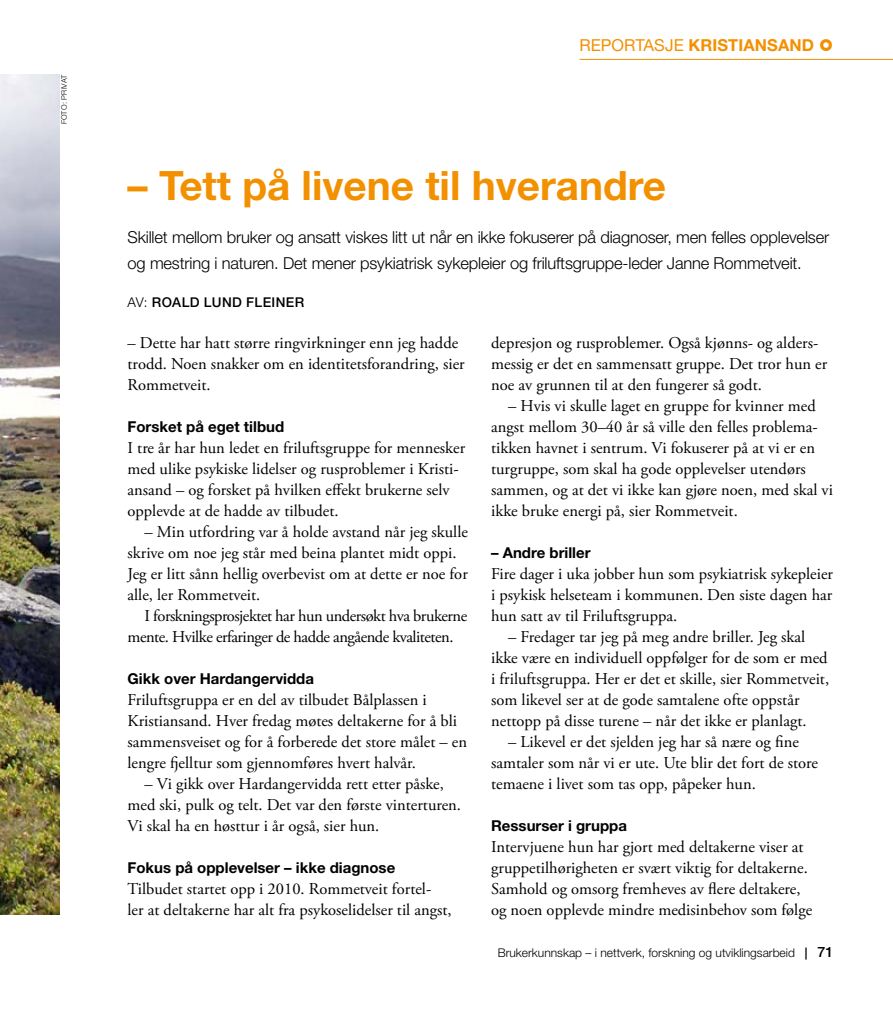
<style>
.page{position:relative;width:893px;height:1021px;background:#fff}
.page>*{position:absolute;margin:0;border:0;box-sizing:border-box;transform-origin:0 0}
.t1{font:700 40.5px "Helvetica Neue";color:#f39000}
.t2{font:16.5px/21px "Adobe Garamond Pro";color:#000}
.t3{font:300 16.5px/25.5px "Helvetica Neue";letter-spacing:-.01em;color:#000}
.t4{font:16.5px/21px "Adobe Garamond Pro";letter-spacing:-.03em;color:#000}
.t5{font:700 16.5px "Helvetica Neue";letter-spacing:.01em;color:#f39000}
.t6{font:16.5px "Helvetica Neue";color:#f39000}
.t7{font:700 15px "Helvetica Neue";color:#000}
.t8{font:500 13.5px "Helvetica Neue";letter-spacing:.03em;color:#000}
.t9{font:300 12px "Helvetica Neue";color:#000}
.t10{font:300 7.5px "Helvetica Neue";color:#000}
.s1{font-weight:300}
.s2{font-weight:500}
.s3{font-weight:500;font-size:14.25px}
</style>
<div class="page">
<img style="left:0;top:74px;width:60px;height:840px">
<hr style="left:579px;top:59px;width:314px;height:1px;background:#f39000">
<p class="t10" style="left:59px;top:124px;width:51px;rotate:-90deg">foto: privat</p>
<p class="t6" style="left:579px;top:36px;width:23px">REPORTASJE</p>
<p class="t5" style="left:688px;top:35px;width:127px">kr istiansand</p>
<h1 class="t1" style="left:128px;top:161px;width:540px">– Tett på livene til hverandre</h1>
<p class="t3" style="left:128px;top:224px;width:703px">Skillet mellom bruker og ansatt viskes litt ut når en ikke fokuserer på diagnoser, men felles opplevelser og mestring i naturen. Det mener psykiatrisk sykepleier og friluftsgruppe-leder Janne Rommetveit.</p>
<p class="t8" style="left:128px;top:294px;width:174px"><span class="s1">av:</span> ROALD LUND FLEINER</p>
<p class="t2" style="left:128px;top:333px;width:339px">– Dette har hatt større ringvirkninger enn jeg hadde trodd. Noen snakker om en identitetsforandring, sier<br>Rommetveit.</p>
<p class="t7" style="left:128px;top:417px;width:158px">Forsket på eget tilbud</p>
<p class="t2" style="left:128px;top:438px;width:339px">I tre år har hun ledet en friluftsgruppe for mennesker med ulike psykiske lidelser og rusproblemer i Kristi&shy;ansand – og forsket på hvilken effekt brukerne selv opplevde at de hadde av tilbudet.</p>
<p class="t2" style="left:128px;top:522px;width:342px;text-indent:17px">– Min utfordring var å holde avstand når jeg skulle skrive om noe jeg står med beina plantet midt oppi.<br>Jeg er litt sånn hellig overbevist om at dette er noe for alle, ler Rommetveit.</p>
<p class="t4" style="left:128px;top:606px;width:341px;text-indent:17px">I forskningsprosjektet har hun undersøkt hva brukerne mente. Hvilke erfaringer de hadde angående kvaliteten.</p>
<p class="t7" style="left:128px;top:669px;width:188px">Gikk over Hardangervidda</p>
<p class="t2" style="left:128px;top:690px;width:341px">Friluftsgruppa er en del av tilbudet Bålplassen i Kristiansand. Hver fredag møtes deltakerne for å bli sammensveiset og for å forberede det store målet – en lengre fjelltur som gjennomføres hvert halvår.</p>
<p class="t2" style="left:128px;top:774px;width:335px;text-indent:17px">– Vi gikk over Hardangervidda rett etter påske, med ski, pulk og telt. Det var den første vinterturen.<br>Vi skal ha en høsttur i år også, sier hun.</p>
<p class="t7" style="left:128px;top:858px;width:269px">Fokus på opplevelser – ikke diagnose</p>
<p class="t2" style="left:128px;top:879px;width:326px">Tilbudet startet opp i 2010. Rommetveit fortel-<br>ler at deltakerne har alt fra psykoselidelser til angst,</p>
<p class="t2" style="left:491px;top:333px;width:338px">depresjon og rusproblemer. Også kjønns- og alders&shy;messig er det en sammensatt gruppe. Det tror hun er noe av grunnen til at den fungerer så godt.</p>
<p class="t2" style="left:491px;top:396px;width:343px;text-indent:17px">– Hvis vi skulle laget en gruppe for kvinner med angst mellom 30–40 år så ville den felles problema&shy;tikken havnet i sentrum. Vi fokuserer på at vi er en turgruppe, som skal ha gode opplevelser utendørs sammen, og at det vi ikke kan gjøre noen, med skal vi ikke bruke energi på, sier Rommetveit.</p>
<p class="t7" style="left:491px;top:543px;width:101px">– Andre briller</p>
<p class="t2" style="left:491px;top:564px;width:343px;text-align:justify">Fire dager i uka jobber hun som psykiatrisk sykepleier i psykisk helseteam i kommunen. Den siste dagen har hun satt av til Friluftsgruppa.</p>
<p class="t2" style="left:491px;top:627px;width:339px;text-indent:17px">– Fredager tar jeg på meg andre briller. Jeg skal ikke være en individuell oppfølger for de som er med i friluftsgruppa. Her er det et skille, sier Rommetveit, som likevel ser at de gode samtalene ofte oppstår nettopp på disse turene – når det ikke er planlagt.</p>
<p class="t2" style="left:491px;top:732px;width:328px;text-indent:17px">– Likevel er det sjelden jeg har så nære og fine samtaler som når vi er ute. Ute blir det fort de store temaene i livet som tas opp, påpeker hun.</p>
<p class="t7" style="left:491px;top:816px;width:137px">Ressurser i gruppa</p>
<p class="t2" style="left:491px;top:837px;width:323px">Intervjuene hun har gjort med deltakerne viser at gruppetilhørigheten er svært viktig for deltakerne.<br>Samhold og omsorg fremheves av flere deltakere, og noen opplevde mindre medisinbehov som følge</p>
<p class="t9" style="left:498px;top:945px;width:337px">Brukerkunnskap – i nettverk, forskning og utviklingsarbeid <span class="s2">|</span> <span class="s3">71</span></p>
</div>
